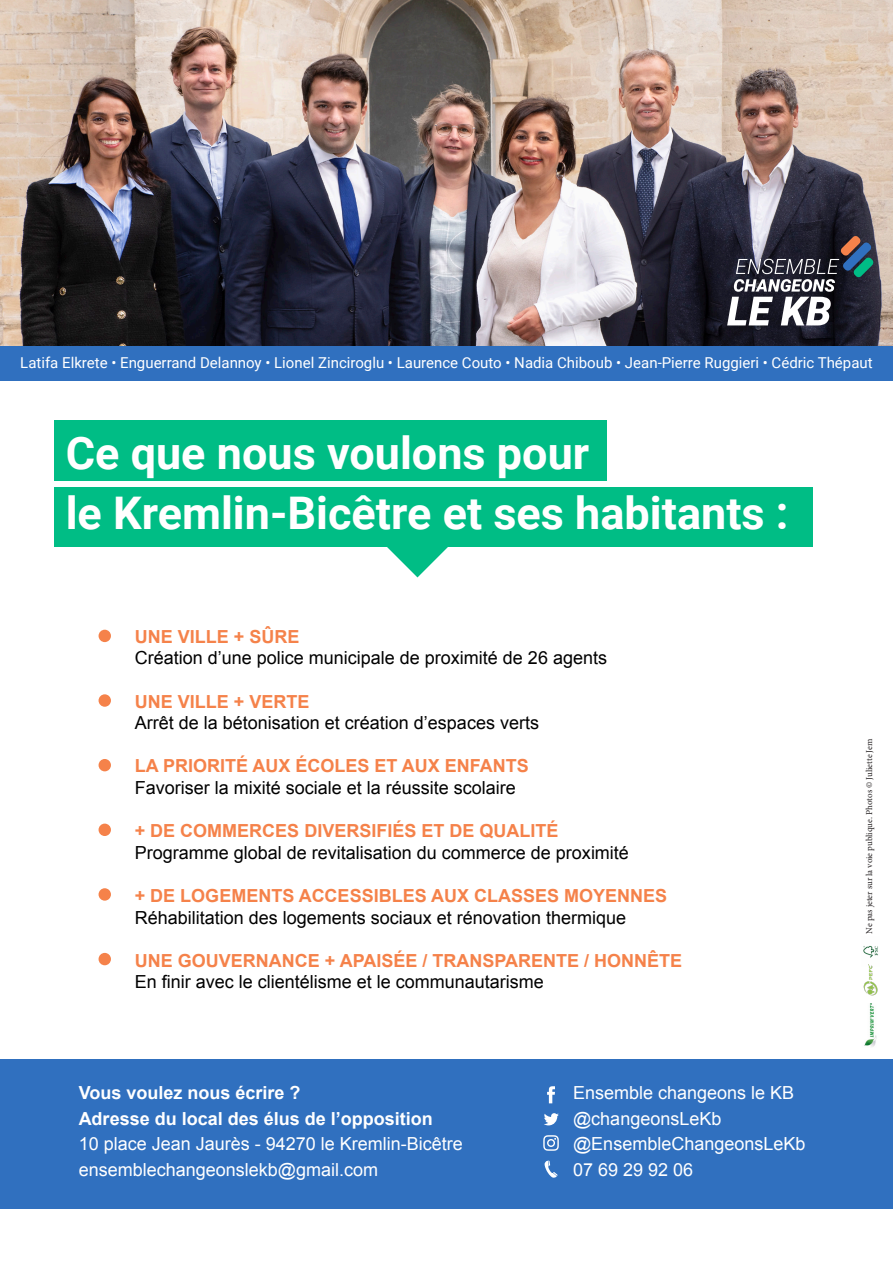
<style>
.page{position:relative;width:893px;height:1263px;background:#fff}
.page>*{position:absolute;margin:0;border:0;box-sizing:border-box;transform-origin:0 0}
.t1{font:700 45px "Roboto";color:#fff}
.t2{font:18px "Arial";color:#000}
.t3{font:700 18px "Arial";color:#f5824a}
.t4{font:18px "Arial";color:#fff}
.t5{font:700 18px "Arial";color:#fff}
.t6{font:15px "Roboto";color:#fff}
.t7{font:9px "Minion Pro";letter-spacing:-.005em;color:#231f20}
</style>
<div class="page">
<svg style="left:386px;top:546px;width:63px;height:31px"></svg>
<div style="left:54px;top:420px;width:553px;height:61px;background:#00bd85"></div>
<div style="left:54px;top:487px;width:758px;height:59px;background:#00bd85"></div>
<img style="left:0;top:0;width:893px;height:347px">
<div style="left:0;top:347px;width:893px;height:34px;background:#3070bf"></div>
<svg style="left:727px;top:236px;width:147px;height:89px;background:#4f515b"></svg>
<div style="left:99px;top:630px;width:12px;height:12px;background:#f5824a;border-radius:50%"></div>
<div style="left:99px;top:759px;width:12px;height:12px;background:#f5824a;border-radius:50%"></div>
<div style="left:99px;top:888px;width:12px;height:13px;background:#f5824a;border-radius:50%"></div>
<div style="left:99px;top:694px;width:12px;height:13px;background:#f5824a;border-radius:50%"></div>
<div style="left:99px;top:824px;width:12px;height:12px;background:#f5824a;border-radius:50%"></div>
<div style="left:99px;top:953px;width:12px;height:12px;background:#f5824a;border-radius:50%"></div>
<div style="left:0;top:1059px;width:893px;height:150px;background:#3070bf"></div>
<svg style="left:547px;top:1086px;width:8px;height:17px"></svg>
<svg style="left:544px;top:1113px;width:15px;height:12px"></svg>
<svg style="left:543px;top:1135px;width:16px;height:16px"></svg>
<svg style="left:545px;top:1160px;width:13px;height:18px"></svg>
<img style="left:863px;top:946px;width:15px;height:12px">
<img style="left:864px;top:1003px;width:13px;height:44px">
<img style="left:863px;top:964px;width:15px;height:31px">
<p class="t6" style="left:20px;top:352px;width:854px">Latifa Elkrete • Enguerrand Delannoy • Lionel Zinciroglu • Laurence Couto • Nadia Chiboub • Jean-Pierre Ruggieri • Cédric Thépaut</p>
<p class="t1" style="left:66px;top:421px;width:525px">Ce que nous voulons pour</p>
<p class="t1" style="left:66px;top:481px;width:724px">le Kremlin-Bicêtre et ses habitants :</p>
<p class="t3" style="left:135px;top:625px;width:166px">UNE VILLE + SÛRE</p>
<p class="t2" style="left:135px;top:646px;width:474px">Création d’une police municipale de proximité de 26 agents</p>
<p class="t3" style="left:135px;top:689px;width:176px">UNE VILLE + VERTE</p>
<p class="t2" style="left:135px;top:711px;width:406px">Arrêt de la bétonisation et création d’espaces verts</p>
<p class="t3" style="left:135px;top:754px;width:396px">LA PRIORITÉ AUX ÉCOLES ET AUX ENFANTS</p>
<p class="t2" style="left:135px;top:776px;width:383px">Favoriser la mixité sociale et la réussite scolaire</p>
<p class="t3" style="left:135px;top:819px;width:425px">+ DE COMMERCES DIVERSIFIÉS ET DE QUALITÉ</p>
<p class="t2" style="left:135px;top:841px;width:496px">Programme global de revitalisation du commerce de proximité</p>
<p class="t3" style="left:135px;top:884px;width:534px">+ DE LOGEMENTS ACCESSIBLES AUX CLASSES MOYENNES</p>
<p class="t2" style="left:135px;top:905px;width:493px">Réhabilitation des logements sociaux et rénovation thermique</p>
<p class="t3" style="left:135px;top:949px;width:549px">UNE GOUVERNANCE + APAISÉE / TRANSPARENTE / HONNÊTE</p>
<p class="t2" style="left:135px;top:970px;width:411px">En finir avec le clientélisme et le communautarisme</p>
<p class="t5" style="left:79px;top:1081px;width:223px">Vous voulez nous écrire ?</p>
<p class="t5" style="left:79px;top:1107px;width:356px">Adresse du local des élus de l’opposition</p>
<p class="t4" style="left:79px;top:1132px;width:386px">10 place Jean Jaurès - 94270 le Kremlin-Bicêtre</p>
<p class="t4" style="left:79px;top:1158px;width:301px">ensemblechangeonslekb@gmail.com</p>
<p class="t4" style="left:573px;top:1081px;width:223px">Ensemble changeons le KB</p>
<p class="t4" style="left:573px;top:1107px;width:150px">@changeonsLeKb</p>
<p class="t4" style="left:573px;top:1132px;width:234px">@EnsembleChangeonsLeKb</p>
<p class="t4" style="left:573px;top:1158px;width:122px">07 69 29 92 06</p>
<p class="t7" style="left:863px;top:934px;width:197px;rotate:-90deg">Ne pas jeter sur la voie publique. Photos © Juliette Jem</p>
</div>
